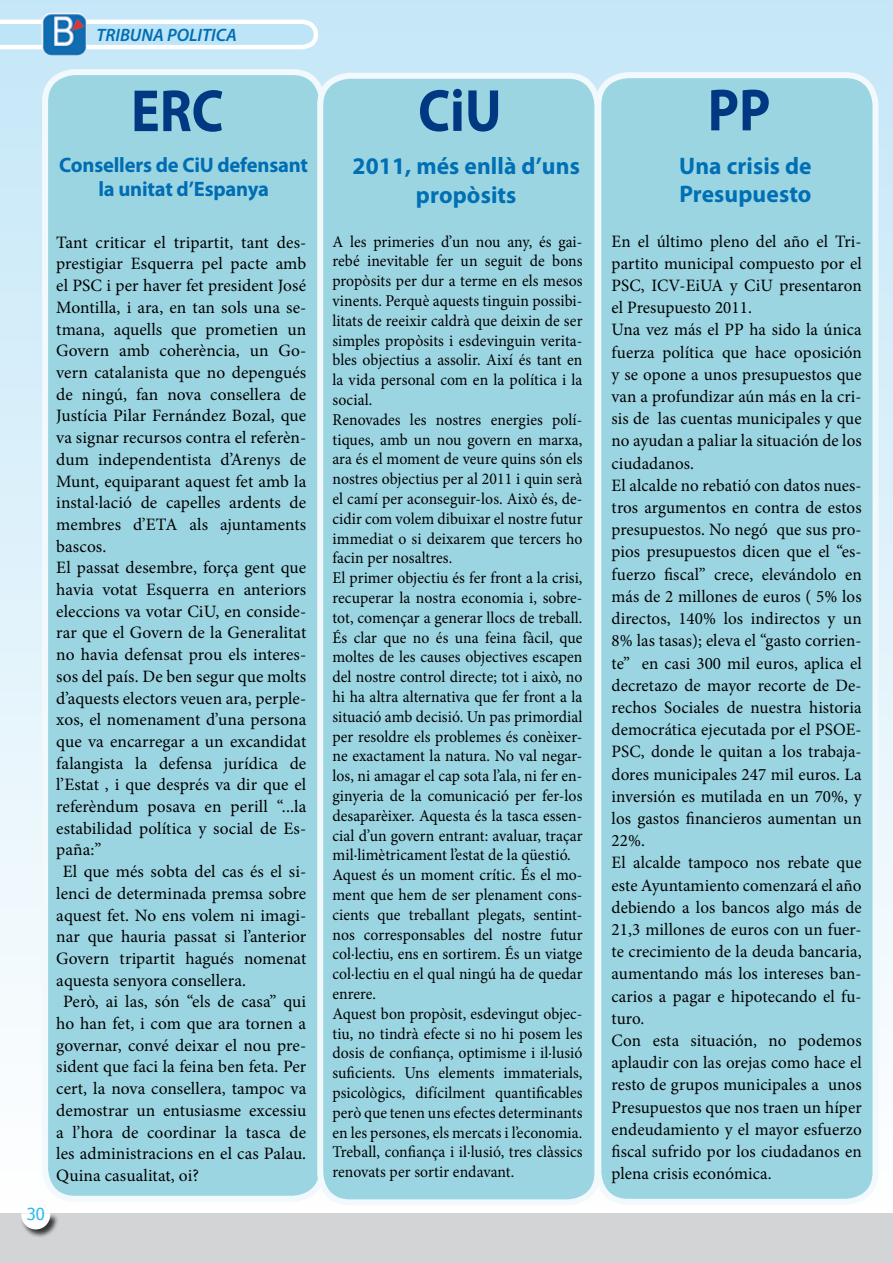
<style>
.page{position:relative;width:893px;height:1263px;background:#fff}
.page>*{position:absolute;margin:0;border:0;box-sizing:border-box;transform-origin:0 0}
.t1{font:700 60px "Myriad Pro";color:#003882;scale:.9 1}
.t2{font:700 24px/28.5px "Myriad Pro";letter-spacing:.005em;color:#006fb3}
.t3{font:700 21px/24px "Myriad Pro";letter-spacing:-.01em;color:#006db2;text-align:center}
.t4{font:italic 600 18px "Myriad Pro";color:#006db2}
.t5{font:17.4px/22.2px "Minion Pro";letter-spacing:.005em;color:#000}
.t6{font:16.5px/19.8px "Minion Pro";letter-spacing:.005em;color:#000;scale:.95 1}
.t7{font:16.5px "Tahoma";color:#27bcea}
</style>
<div class="page">
<div style="left:0;top:1213px;width:893px;height:50px;background:#d3d4d5"></div>
<div style="left:20px;top:1213px;width:39px;height:25px;background:#000;opacity:.75"></div>
<svg style="left:21px;top:1213px;width:29px;height:16px"></svg>
<div style="left:0;top:0;width:893px;height:1205px;background:linear-gradient(to bottom,#c5e7f8,#fefefe)"></div>
<div style="left:45px;top:72px;width:277px;height:1127px;background:#9cd5e2;border-radius:30px"></div>
<div style="left:42px;top:69px;width:283px;height:1133px;border:6px solid #f1f9fd;border-radius:30px"></div>
<div style="left:598px;top:75px;width:277px;height:1127px;background:#9cd5e2;border-radius:30px"></div>
<div style="left:595px;top:72px;width:283px;height:1133px;border:6px solid #f1f9fd;border-radius:30px"></div>
<div style="left:320px;top:76px;width:277px;height:1126px;background:#9cd5e2;border-radius:30px"></div>
<div style="left:317px;top:73px;width:283px;height:1132px;border:6px solid #f1f9fd;border-radius:30px"></div>
<svg style="left:0;top:17px;width:320px;height:35px"></svg>
<img style="left:41px;top:13px;width:46px;height:43px">
<p class="t4" style="left:96px;top:23px;width:142px">TRIBUNA POLITICA</p>
<h1 class="t1" style="left:131px;top:72px;width:105px">ERC</h1>
<p class="t3" style="left:59px;top:152px;width:250px">Consellers de CiU defensant la unitat d’Espanya</p>
<p class="t7" style="left:27px;top:1202px;width:20px">30</p>
<p class="t5" style="left:56px;top:231px;width:252px">Tant criticar el tripartit, tant des-</p>
<p class="t5" style="left:56px;top:253px;width:252px">prestigiar Esquerra pel pacte amb</p>
<p class="t5" style="left:56px;top:275px;width:251px">el PSC i per haver fet president José</p>
<p class="t5" style="left:56px;top:296px;width:252px">Montilla, i ara, en tan sols una se-</p>
<p class="t5" style="left:56px;top:318px;width:251px">tmana, aquells que prometien un</p>
<p class="t5" style="left:56px;top:340px;width:251px">Govern amb coherència, un Go-</p>
<p class="t5" style="left:56px;top:361px;width:252px">vern catalanista que no depengués</p>
<p class="t5" style="left:56px;top:383px;width:252px">de ningú, fan nova consellera de</p>
<p class="t5" style="left:56px;top:405px;width:251px">Justícia Pilar Fernández Bozal, que</p>
<p class="t5" style="left:56px;top:426px;width:252px">va signar recursos contra el referèn-</p>
<p class="t5" style="left:56px;top:448px;width:252px">dum independentista d’Arenys de</p>
<p class="t5" style="left:56px;top:470px;width:252px">Munt, equiparant aquest fet amb la</p>
<p class="t5" style="left:56px;top:492px;width:251px">instal·lació de capelles ardents de</p>
<p class="t5" style="left:56px;top:513px;width:252px">membres d’ETA als ajuntaments</p>
<p class="t5" style="left:56px;top:535px;width:52px">bascos.</p>
<p class="t5" style="left:56px;top:557px;width:252px">El passat desembre, força gent que</p>
<p class="t5" style="left:56px;top:578px;width:252px">havia votat Esquerra en anteriors</p>
<p class="t5" style="left:56px;top:600px;width:252px">eleccions va votar CiU, en conside-</p>
<p class="t5" style="left:56px;top:622px;width:252px">rar que el Govern de la Generalitat</p>
<p class="t5" style="left:56px;top:643px;width:251px">no havia defensat prou els interes-</p>
<p class="t5" style="left:56px;top:665px;width:252px">sos del país. De ben segur que molts</p>
<p class="t5" style="left:56px;top:687px;width:251px">d’aquests electors veuen ara, perple-</p>
<p class="t5" style="left:56px;top:709px;width:252px">xos, el nomenament d’una persona</p>
<p class="t5" style="left:56px;top:730px;width:252px">que va encarregar a un excandidat</p>
<p class="t5" style="left:56px;top:752px;width:252px">falangista la defensa jurídica de</p>
<p class="t5" style="left:56px;top:774px;width:252px">l’Estat , i que després va dir que el</p>
<p class="t5" style="left:56px;top:795px;width:252px">referèndum posava en perill “...la</p>
<p class="t5" style="left:56px;top:817px;width:251px">estabilidad política y social de Es-</p>
<p class="t5" style="left:56px;top:839px;width:47px">paña:”</p>
<p class="t5" style="left:63px;top:860px;width:245px">El que més sobta del cas és el si-</p>
<p class="t5" style="left:56px;top:882px;width:252px">lenci de determinada premsa sobre</p>
<p class="t5" style="left:56px;top:904px;width:251px">aquest fet. No ens volem ni imagi-</p>
<p class="t5" style="left:56px;top:926px;width:251px">nar que hauria passat si l’anterior</p>
<p class="t5" style="left:56px;top:947px;width:252px">Govern tripartit hagués nomenat</p>
<p class="t5" style="left:56px;top:969px;width:191px">aquesta senyora consellera.</p>
<p class="t5" style="left:63px;top:991px;width:244px">Però, ai las, són “els de casa” qui</p>
<p class="t5" style="left:56px;top:1012px;width:251px">ho han fet, i com que ara tornen a</p>
<p class="t5" style="left:56px;top:1034px;width:252px">governar, convé deixar el nou pre-</p>
<p class="t5" style="left:56px;top:1056px;width:252px">sident que faci la feina ben feta. Per</p>
<p class="t5" style="left:56px;top:1077px;width:252px">cert, la nova consellera, tampoc va</p>
<p class="t5" style="left:56px;top:1099px;width:252px">demostrar un entusiasme excessiu</p>
<p class="t5" style="left:56px;top:1121px;width:251px">a l’hora de coordinar la tasca de</p>
<p class="t5" style="left:56px;top:1142px;width:251px">les administracions en el cas Palau.</p>
<p class="t5" style="left:56px;top:1164px;width:144px">Quina casualitat, oi?</p>
<h1 class="t1" style="left:418px;top:72px;width:94px">CiU</h1>
<h2 class="t2" style="left:353px;top:151px;width:229px;text-align:center">2011, més enllà d’uns propòsits</h2>
<p class="t6" style="left:332px;top:231px;width:265px">A les primeries d’un nou any, és gai&shy;rebé inevitable fer un seguit de bons propòsits per dur a terme en els mesos vinents. Perquè aquests tinguin possibi&shy;litats de reeixir caldrà que deixin de ser simples propòsits i esdevinguin verita&shy;bles objectius a assolir. Així és tant en la vida personal com en la política i la social.<br>Renovades les nostres energies polí&shy;tiques, amb un nou govern en marxa, ara és el moment de veure quins són els nostres objectius per al 2011 i quin serà el camí per aconseguir-los. Això és, de&shy;cidir com volem dibuixar el nostre futur immediat o si deixarem que tercers ho facin per nosaltres.<br>El primer objectiu és fer front a la crisi, recuperar la nostra economia i, sobre&shy;tot, començar a generar llocs de treball.<br>És clar que no és una feina fàcil, que moltes de les causes objectives escapen del nostre control directe; tot i això, no hi ha altra alternativa que fer front a la situació amb decisió. Un pas primordial per resoldre els problemes és conèixer&shy;ne exactament la natura. No val negar&shy;los, ni amagar el cap sota l’ala, ni fer en&shy;ginyeria de la comunicació per fer-los desaparèixer. Aquesta és la tasca essen&shy;cial d’un govern entrant: avaluar, traçar mil·limètricament l’estat de la qüestió.<br>Aquest és un moment crític. És el mo&shy;ment que hem de ser plenament cons&shy;cients que treballant plegats, sentint&shy;nos corresponsables del nostre futur col·lectiu, ens en sortirem. És un viatge col·lectiu en el qual ningú ha de quedar enrere.<br>Aquest bon propòsit, esdevingut objec&shy;tiu, no tindrà efecte si no hi posem les dosis de confiança, optimisme i il·lusió suficients. Uns elements immaterials, psicològics, difícilment quantificables però que tenen uns efectes determinants en les persones, els mercats i l’economia.<br>Treball, confiança i il·lusió, tres clàssics renovats per sortir endavant.</p>
<h1 class="t1" style="left:708px;top:71px;width:71px">PP</h1>
<h2 class="t2" style="left:679px;top:150px;width:134px">Una crisis de<br>Presupuesto</h2>
<p class="t5" style="left:612px;top:230px;width:252px">En el último pleno del año el Tri&shy;partito municipal compuesto por el<br>PSC, ICV-EiUA y CiU presentaron el Presupuesto 2011.<br>Una vez más el PP ha sido la única fuerza política que hace oposición y se opone a unos presupuestos que van a profundizar aún más en la cri&shy;sis de las cuentas municipales y que no ayudan a paliar la situación de los ciudadanos.<br>El alcalde no rebatió con datos nues&shy;tros argumentos en contra de estos presupuestos. No negó que sus pro&shy;pios presupuestos dicen que el “es&shy;fuerzo fiscal” crece, elevándolo en más de 2 millones de euros ( 5% los directos, 140% los indirectos y un<br>8% las tasas); eleva el “gasto corrien&shy;te” en casi 300 mil euros, aplica el decretazo de mayor recorte de De&shy;rechos Sociales de nuestra historia democrática ejecutada por el PSOE-<br>PSC, donde le quitan a los trabaja&shy;dores municipales 247 mil euros. La inversión es mutilada en un 70%, y los gastos financieros aumentan un<br>22%.<br>El alcalde tampoco nos rebate que este Ayuntamiento comenzará el año debiendo a los bancos algo más de<br>21,3 millones de euros con un fuer&shy;te crecimiento de la deuda bancaria, aumentando más los intereses ban&shy;carios a pagar e hipotecando el fu&shy;turo.<br>Con esta situación, no podemos aplaudir con las orejas como hace el resto de grupos municipales a unos<br>Presupuestos que nos traen un híper endeudamiento y el mayor esfuerzo fiscal sufrido por los ciudadanos en plena crisis económica.</p>
</div>
